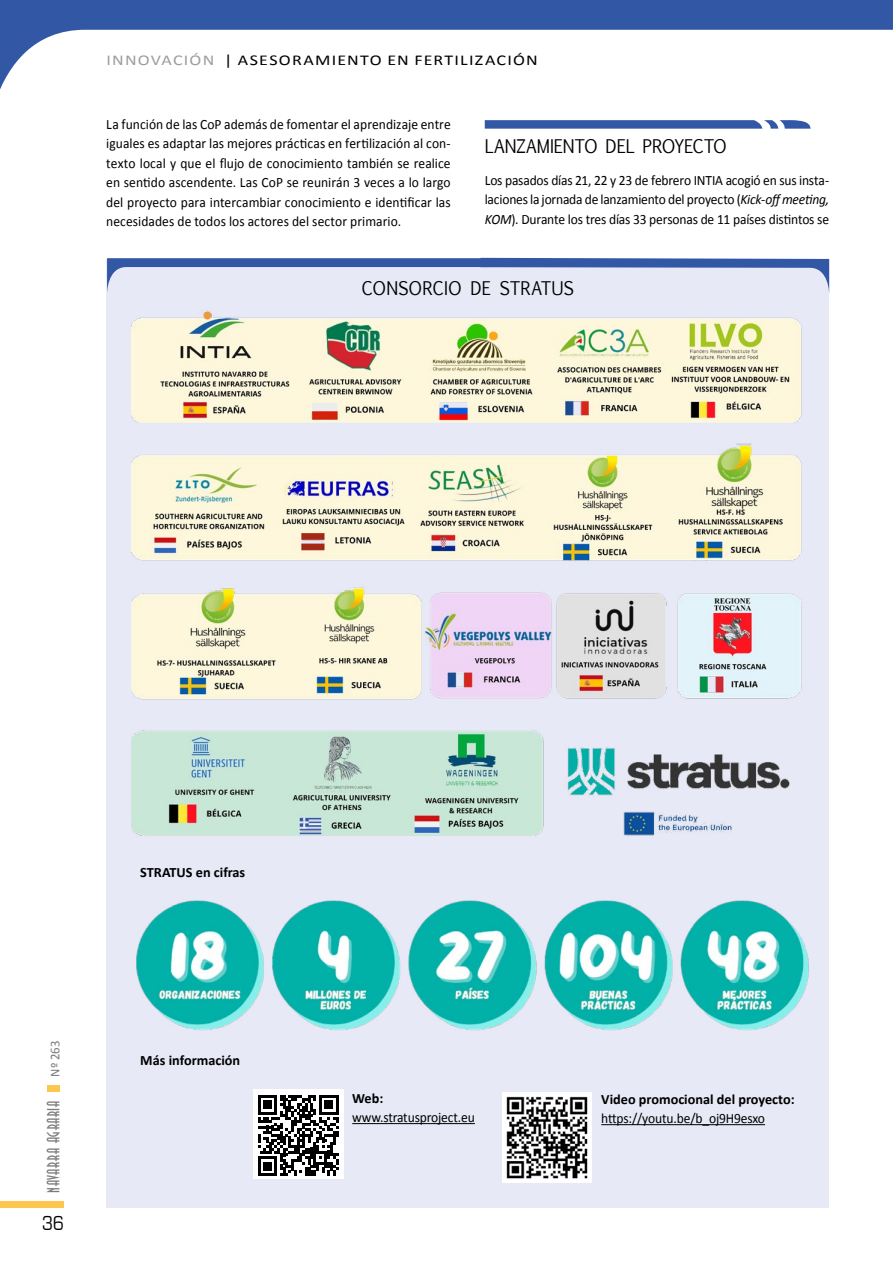
<style>
.page{position:relative;width:893px;height:1263px;background:#fff}
.page>*{position:absolute;margin:0;border:0;box-sizing:border-box;transform-origin:0 0}
.t1{font:21px "Eurostile T";color:#000;scale:.85 1}
.t2{font:18px "Euphemia UCAS";color:#000;scale:.95 1}
.t3{font:16.5px "Anastasia";letter-spacing:.04em;color:#7c7b7b;scale:.95 1}
.t4{font:15px "Calibri";letter-spacing:.065em;color:#000;scale:1.2 1}
.t5{font:14.25px/19.5px "Calibri";letter-spacing:-.01em;color:#000;text-align:justify;scale:.95 1}
.t6{font:700 14.25px "Calibri";color:#000}
.t7{font:13.5px "Calibri";color:#7c7b7b;scale:.95 1}
.s1{color:#9d9d9c}
.s2{font-style:italic}
</style>
<div class="page">
<svg style="left:0;top:0;width:893px;height:129px"></svg>
<div style="left:0;top:1201px;width:64px;height:7px;background:#fdc64f"></div>
<div style="left:47px;top:1085px;width:13px;height:6px;background:#fdc64f"></div>
<svg style="left:485px;top:120px;width:326px;height:9px;background:#496aae"></svg>
<div style="left:106px;top:259px;width:723px;height:949px;background:#e8e9f6"></div>
<svg style="left:107px;top:258px;width:722px;height:34px"></svg>
<img style="left:132px;top:311px;width:670px;height:526px">
<img style="left:136px;top:900px;width:673px;height:130px">
<hr style="left:352px;top:1123px;width:123px;height:1px;background:#000">
<hr style="left:601px;top:1124px;width:164px;height:1px;background:#000">
<img style="left:502px;top:1093px;width:89px;height:89px">
<div style="left:96px;top:39px;width:453px;height:41px;background:#fff"></div>
<div style="left:253px;top:1090px;width:90px;height:89px;background:#fff"></div>
<svg style="left:258px;top:1095px;width:80px;height:81px"></svg>
<p class="t4" style="left:107px;top:50px;width:361px"><span class="s1">INNOVACIÓN</span> | ASESORAMIENTO EN FERTILIZACIÓN</p>
<p class="t5" style="left:106px;top:114px;width:364px">La función de las CoP además de fomentar el aprendizaje entre iguales es adaptar las mejores prácticas en fertilización al con&shy;texto local y que el flujo de conocimiento también se realice en sentido ascendente. Las CoP se reunirán 3 veces a lo largo del proyecto para intercambiar conocimiento e identificar las necesidades de todos los actores del sector primario.</p>
<p class="t2" style="left:485px;top:133px;width:256px">LANZAMIENTO DEL PROYECTO</p>
<p class="t5" style="left:485px;top:170px;width:364px">Los pasados días 21, 22 y 23 de febrero INTIA acogió en sus insta&shy;laciones la jornada de lanzamiento del proyecto (<span class="s2">Kick-off meeting, KOM</span>). Durante los tres días 33 personas de 11 países distintos se</p>
<p class="t2" style="left:361px;top:276px;width:225px">CONSORCIO DE STRATUS</p>
<p class="t7" style="left:47px;top:1077px;width:40px;rotate:-90deg">Nº 263</p>
<p class="t3" style="left:44px;top:1193px;width:99px;rotate:-90deg">NAVARRA AGRARIA</p>
<h1 class="t1" style="left:42px;top:1212px;width:27px">36</h1>
<p class="t6" style="left:140px;top:863px;width:107px">STRATUS en cifras</p>
<p class="t6" style="left:140px;top:1051px;width:101px">Más información</p>
<p class="t6" style="left:352px;top:1089px;width:33px">Web:</p>
<p class="t5" style="left:352px;top:1107px;width:131px">www.stratusproject.eu</p>
<p class="t6" style="left:601px;top:1090px;width:195px">Video promocional del proyecto:</p>
<p class="t5" style="left:601px;top:1108px;width:174px">https://youtu.be/b_oj9H9esxo</p>
</div>
